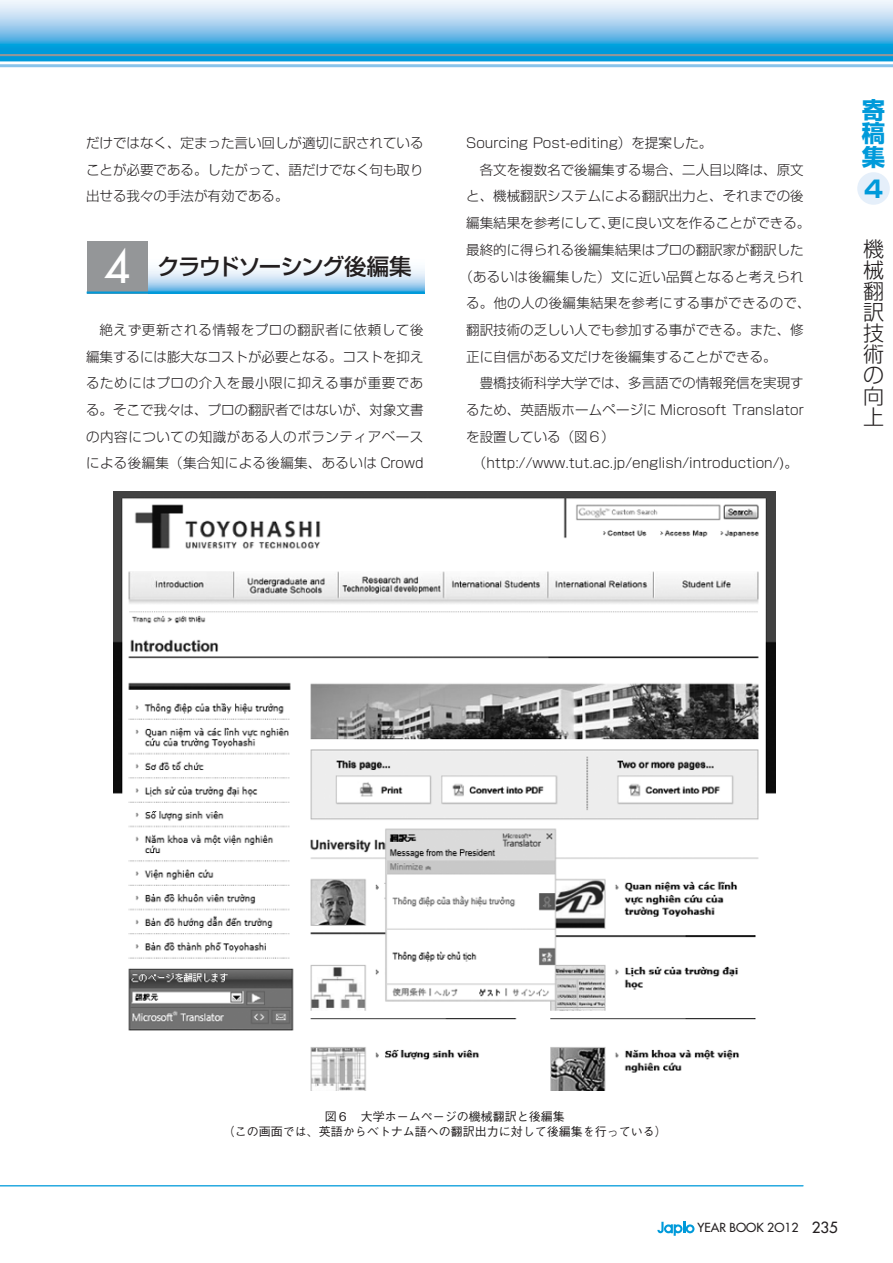
<style>
.page{position:relative;width:893px;height:1263px;background:#fff}
.page>*{position:absolute;margin:0;border:0;box-sizing:border-box;transform-origin:0 0}
.t1{font:700 23.4px/23.4px "Shin Go Pro";color:#009ada;text-align:justify}
.t2{font:500 22.5px "Shin Go Pro";letter-spacing:-.07em;color:#231f20}
.t3{font:300 21px/21px "Shin Go Pro";color:#231f20;text-align:justify}
.t4{font:300 13.5px/26.7px "Shin Go Pro";color:#231f20;text-align:justify}
.t5{font:300 13.5px "Shin Go Pro";letter-spacing:.02em;color:#231f20}
.t6{font:300 13.5px "Shin Go Pro";letter-spacing:.025em;color:#231f20}
.t7{font:500 12.15px "Futura Std";color:#231f20}
.t8{font:500 12px/15px "Gothic BBB Pro";color:#231f20;text-align:center}
.s1{font-family:"Futura Std";font-size:45px;color:#fff}
.s2{font-size:15px}
</style>
<div class="page">
<hr style="left:0;top:49px;width:893px;height:4px;background:#009ada">
<svg style="left:0;top:0;width:893px;height:49px;background:#95cded"></svg>
<svg style="left:0;top:53px;width:893px;height:15px;background:#6db9dc"></svg>
<svg style="left:657px;top:1222px;width:37px;height:14px"></svg>
<hr style="left:0;top:1185px;width:803px;height:1px;background:#009ada">
<div style="left:857px;top:172px;width:33px;height:33px;background:#e5effa;border-radius:50%"></div>
<svg style="left:147px;top:241px;width:277px;height:50px"></svg>
<div style="left:87px;top:241px;width:60px;height:52px;background:#949698"></div>
<hr style="left:87px;top:291px;width:337px;height:3px;background:#009ada">
<img style="left:114px;top:492px;width:662px;height:598px">
<p class="t4" style="left:86px;top:128px;width:339px">だけではなく、定まった言い回しが適切に訳されていることが必要である。したがって、語だけでなく句も取り出せる我々の手法が有効である。</p>
<h2 class="t2" style="left:104px;top:248px;width:309px"><span class="s1">4</span> クラウドソーシング後編集</h2>
<p class="t4" style="left:86px;top:315px;width:339px;text-indent:14px">絶えず更新される情報をプロの翻訳者に依頼して後編集するには膨大なコストが必要となる。コストを抑えるためにはプロの介入を最小限に抑える事が重要である。そこで我々は、プロの翻訳者ではないが、対象文書の内容についての知識がある人のボランティアベースによる後編集（集合知による後編集、あるいは Crowd</p>
<p class="t4" style="left:466px;top:128px;width:248px">Sourcing Post-editing）を提案した。</p>
<p class="t4" style="left:480px;top:155px;width:325px">各文を複数名で後編集する場合、二人目以降は、原文</p>
<p class="t4" style="left:466px;top:181px;width:339px">と、機械翻訳システムによる翻訳出力と、それまでの後</p>
<p class="t4" style="left:466px;top:208px;width:346px">編集結果を参考にして、更に良い文を作ることができる。</p>
<p class="t4" style="left:466px;top:235px;width:339px">最終的に得られる後編集結果はプロの翻訳家が翻訳した</p>
<p class="t5" style="left:459px;top:265px;width:346px">（あるいは後編集した）文に近い品質となると考えられ</p>
<p class="t6" style="left:466px;top:292px;width:346px">る。他の人の後編集結果を参考にする事ができるので、</p>
<p class="t4" style="left:466px;top:315px;width:339px">翻訳技術の乏しい人でも参加する事ができる。また、修</p>
<p class="t4" style="left:466px;top:341px;width:312px">正に自信がある文だけを後編集することができる。</p>
<p class="t4" style="left:480px;top:368px;width:325px">豊橋技術科学大学では、多言語での情報発信を実現す</p>
<p class="t4" style="left:466px;top:395px;width:339px">るため、英語版ホームページに Microsoft Translator</p>
<p class="t4" style="left:466px;top:422px;width:150px">を設置している（図６）</p>
<p class="t4" style="left:473px;top:448px;width:327px">（http://www.tut.ac.jp/english/introduction/)。</p>
<h1 class="t1" style="left:862px;top:96px;width:25px">寄稿集</h1>
<h1 class="t1" style="left:864px;top:174px;width:21px">4</h1>
<h3 class="t3" style="left:863px;top:236px;width:22px">機械翻訳技術の向上</h3>
<p class="t8" style="left:223px;top:1108px;width:445px">図６　大学ホームページの機械翻訳と後編集<br>（この画面では、英語からベトナム語への翻訳出力に対して後編集を行っている）</p>
<p class="t7" style="left:697px;top:1220px;width:142px">YEAR BOOK 2O12 <span class="s2">235</span></p>
</div>
